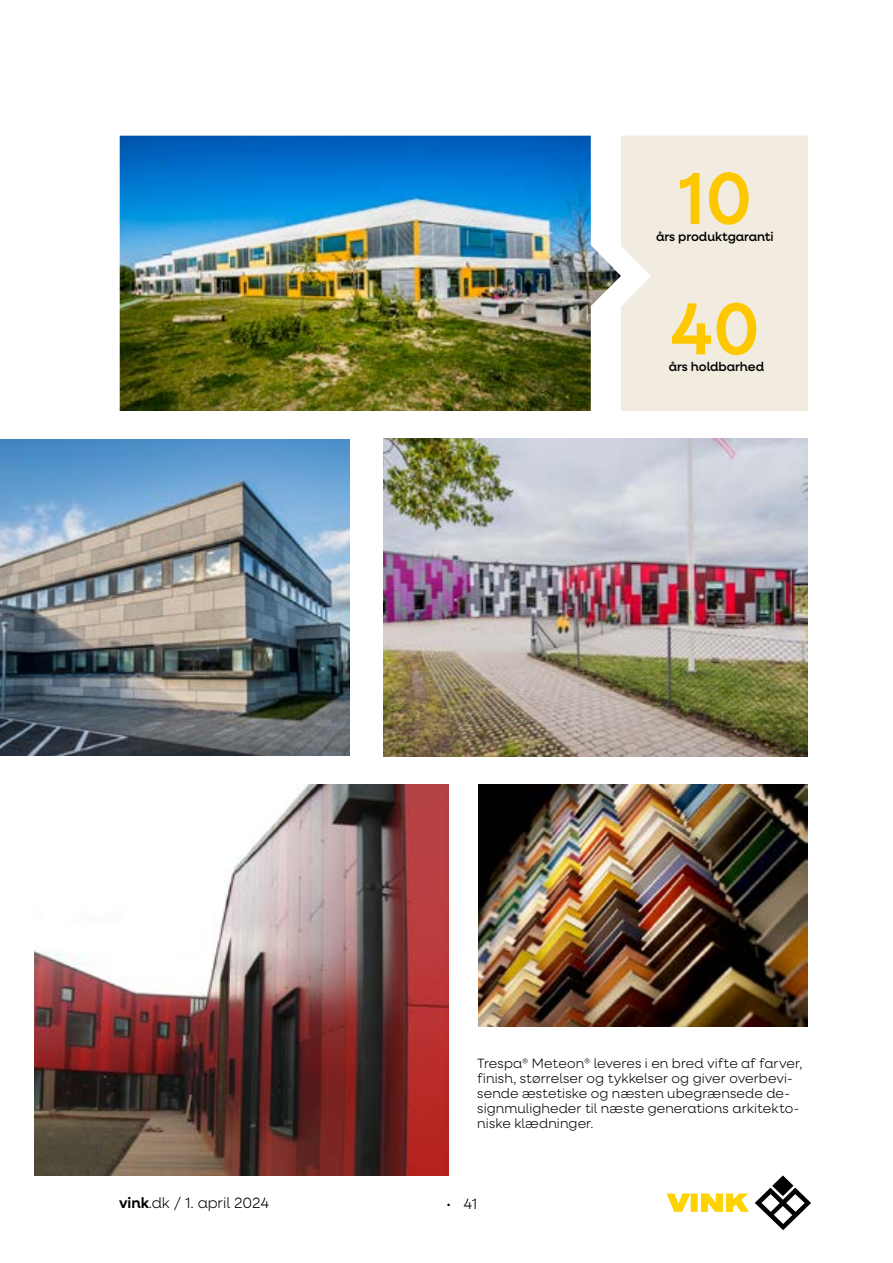
<style>
.page{position:relative;width:893px;height:1263px;background:#fff}
.page>*{position:absolute;margin:0;border:0;box-sizing:border-box;transform-origin:0 0}
.t1{font:500 73.65px "Neulis Neue";color:#fec800}
.t2{font:300 15px "Neulis Neue";color:#000}
.t3{font:300 13.5px/15px "Neulis Neue";letter-spacing:.01em;color:#000}
.t4{font:500 12.75px "Neulis Neue";color:#000}
.s1{font-weight:600}
</style>
<div class="page">
<svg style="left:666px;top:1193px;width:24px;height:19px"></svg>
<div style="left:691px;top:1193px;width:7px;height:19px;background:#ffd300"></div>
<svg style="left:701px;top:1193px;width:48px;height:19px"></svg>
<svg style="left:755px;top:1175px;width:56px;height:55px"></svg>
<img style="left:0;top:439px;width:350px;height:317px">
<img style="left:383px;top:439px;width:425px;height:318px">
<img style="left:34px;top:785px;width:414px;height:390px">
<img style="left:120px;top:136px;width:501px;height:275px">
<img style="left:478px;top:785px;width:330px;height:242px">
<div style="left:621px;top:136px;width:187px;height:275px;background:#f1ecdf"></div>
<h1 class="t1" style="left:677px;top:147px;width:76px">10</h1>
<p class="t4" style="left:656px;top:228px;width:119px">års produktgaranti</p>
<h1 class="t1" style="left:670px;top:277px;width:92px">40</h1>
<p class="t4" style="left:669px;top:358px;width:97px">års holdbarhed</p>
<p class="t3" style="left:477px;top:1056px;width:326px">Trespa® Meteon® leveres i en bred vifte af farver, finish, størrelser og tykkelser og giver overbevi&shy;sende æstetiske og næsten ubegrænsede de&shy;signmuligheder til næste generations arkitekto&shy;niske klædninger.</p>
<p class="t2" style="left:119px;top:1192px;width:152px"><span class="s1">vink</span>.dk / 1. april 2024</p>
<p class="t2" style="left:447px;top:1193px;width:32px">• 41</p>
</div>
